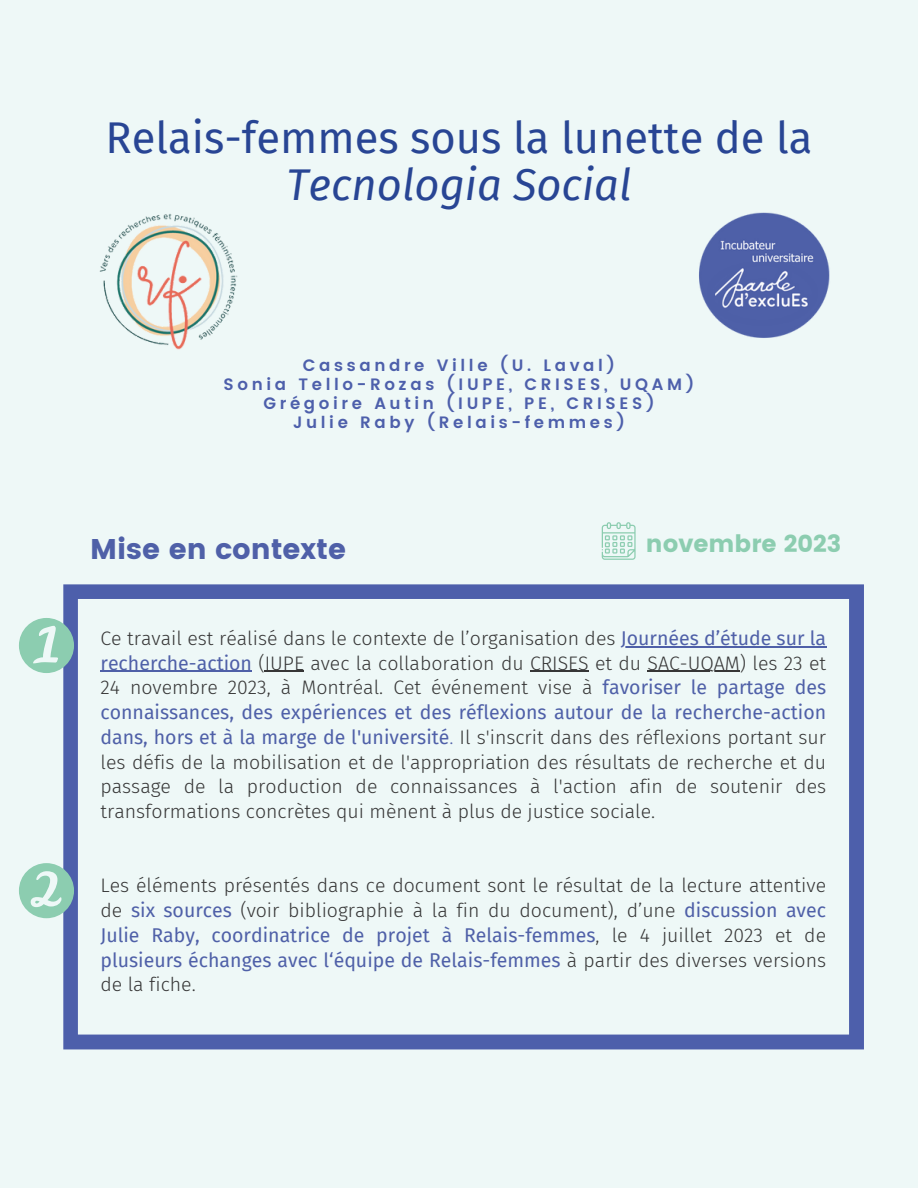
<style>
.page{position:relative;width:918px;height:1188px;background:#eef8f7}
.page>*{position:absolute;margin:0;border:0;box-sizing:border-box;transform-origin:0 0}
.t1{font:43.5px/47.2px "Fira Sans";color:#284594;text-align:center}
.t2{font:28.5px "Poppins";color:#4f60a8}
.t3{font:24px "Poppins";color:#8ccdb0}
.t4{font:300 19.5px/24.8px "Fira Sans";color:#363636;text-align:justify}
.t5{font:600 16.5px "Poppins";letter-spacing:.22em;color:#4d5fab}
.s1{font-style:italic}
.s2{font-weight:400;color:#4f60a8}
.s3{color:#4f60a8}
</style>
<div class="page">
<img style="left:699px;top:212px;width:131px;height:126px">
<img style="left:99px;top:214px;width:139px;height:136px">
<svg style="left:63px;top:584px;width:801px;height:465px"></svg>
<svg style="left:19px;top:618px;width:55px;height:55px"></svg>
<svg style="left:19px;top:863px;width:55px;height:55px"></svg>
<svg style="left:602px;top:522px;width:33px;height:37px"></svg>
<hr style="left:621px;top:646px;width:205px;height:1px;background:#4f60a8">
<hr style="left:100px;top:671px;width:152px;height:1px;background:#4f60a8">
<hr style="left:265px;top:671px;width:39px;height:1px;background:#363636">
<hr style="left:530px;top:671px;width:59px;height:1px;background:#363636">
<hr style="left:648px;top:671px;width:92px;height:1px;background:#363636">
<p class="t1" style="left:105px;top:114px;width:709px">Relais-femmes sous la lunette de la<br><span class="s1">Tecnologia Social</span></p>
<p class="t5" style="left:303px;top:355px;width:314px">Cassandre Ville (U. Laval)</p>
<p class="t5" style="left:224px;top:374px;width:472px">Sonia Tello-Rozas (IUPE, CRISES, UQAM)</p>
<p class="t5" style="left:263px;top:394px;width:393px">Grégoire Autin (IUPE, PE, CRISES)</p>
<p class="t5" style="left:293px;top:413px;width:333px">Julie Raby (Relais-femmes)</p>
<p class="t2" style="left:90px;top:533px;width:257px">Mise en contexte</p>
<p class="t3" style="left:646px;top:529px;width:197px">novembre 2023</p>
<p class="t4" style="left:100px;top:626px;width:727px">Ce travail est réalisé dans le contexte de l’organisation des <span class="s2">Journées d’étude sur la recherche-action</span> (IUPE avec la collaboration du CRISES et du SAC-UQAM) les 23 et 24 novembre 2023, à Montréal. Cet événement vise à <span class="s2">favoriser le partage des connaissances, des expériences et des réflexions autour de la recherche-action dans, hors et à la marge de l'université</span><span class="s3">.</span> Il s'inscrit dans des réflexions portant sur les défis de la mobilisation et de l'appropriation des résultats de recherche et du passage de la production de connaissances à l'action afin de soutenir des transformations concrètes qui mènent à plus de justice sociale.</p>
<p class="t4" style="left:100px;top:874px;width:727px">Les éléments présentés dans ce document sont le résultat de la lecture attentive de <span class="s2">six sources</span> (voir bibliographie à la fin du document), d’une <span class="s2">discussion avec Julie Raby, coordinatrice de projet à Relais-femmes</span>, le 4 juillet 2023 et de <span class="s2">plusieurs échanges avec l‘équipe de Relais-femmes</span> à partir des diverses versions de la fiche.</p>
</div>
